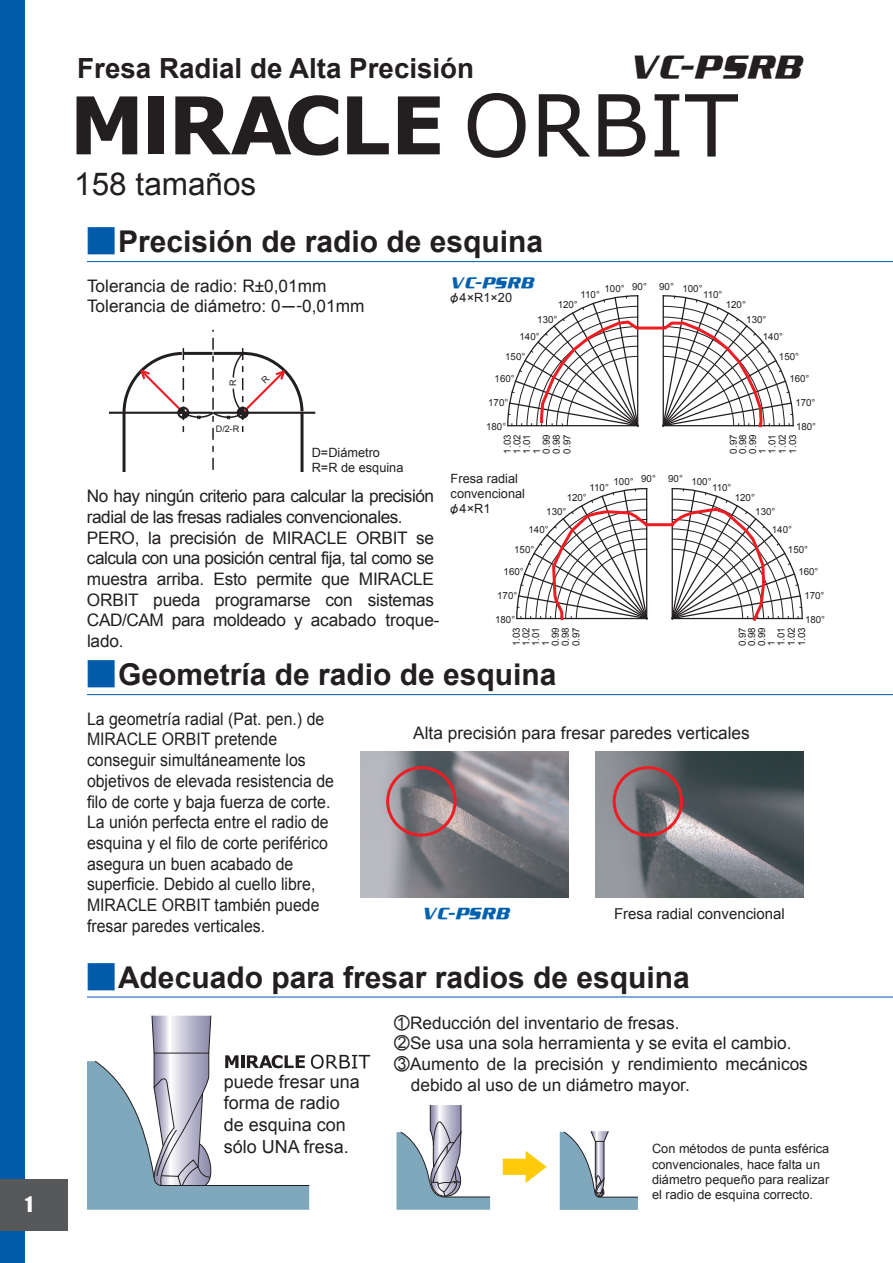
<style>
.page{position:relative;width:893px;height:1263px;background:#fff}
.page>*{position:absolute;margin:0;border:0;box-sizing:border-box;transform-origin:0 0}
.t1{font:36px "MMC English Logo";letter-spacing:-.06em;color:#231f20}
.t2{font:31.5px "Arial";color:#231f20}
.t3{font:700 30px "Arial";color:#231f20}
.t4{font:700 27.75px "Arial";color:#231f20}
.t5{font:19.65px "Impact";color:#fff}
.t6{font:18px/21.6px "Arial";color:#231f20}
.t7{font:18px "MMC English Logo";letter-spacing:-.04em;color:#0160ae}
.t8{font:17.25px/20.7px "Arial";color:#231f20;scale:.92 1}
.t9{font:17.25px/20.7px "Arial";letter-spacing:-.025em;color:#231f20}
.t10{font:17.25px/20.7px "Arial";color:#231f20}
.t11{font:17.25px "MMC English Logo";letter-spacing:-.04em;color:#0160ae}
.t12{font:15px "Arial";color:#231f20}
.t13{font:12.75px/15.3px "Arial";color:#231f20}
.t14{font:9.75px/9.9px "Arial";color:#231f20}
.t15{font:9px "Arial";color:#231f20}
.s1{font-family:"MAK";font-weight:400;color:#015aaa}
.s2{font-family:"MAR"}
</style>
<div class="page">
<div style="left:0;top:0;width:25px;height:1263px;background:#015aaa"></div>
<div style="left:0;top:1179px;width:68px;height:51px;background:#57585a"></div>
<img style="left:360px;top:751px;width:209px;height:147px">
<img style="left:595px;top:751px;width:209px;height:147px">
<hr style="left:87px;top:261px;width:806px;height:1px;background:#015aaa">
<svg style="left:77px;top:96px;width:60px;height:58px"></svg>
<div style="left:148px;top:96px;width:15px;height:58px;background:#231f20"></div>
<svg style="left:175px;top:95px;width:163px;height:61px"></svg>
<svg style="left:347px;top:96px;width:42px;height:58px"></svg>
<svg style="left:398px;top:96px;width:42px;height:58px"></svg>
<svg style="left:468px;top:93px;width:58px;height:65px"></svg>
<svg style="left:539px;top:94px;width:51px;height:63px"></svg>
<svg style="left:598px;top:94px;width:47px;height:63px"></svg>
<svg style="left:655px;top:94px;width:24px;height:63px"></svg>
<svg style="left:685px;top:94px;width:53px;height:63px"></svg>
<hr style="left:87px;top:694px;width:806px;height:1px;background:#015aaa">
<hr style="left:87px;top:997px;width:806px;height:1px;background:#015aaa">
<div style="left:386px;top:766px;width:71px;height:71px;border:3px solid #ee1d23;border-radius:50%"></div>
<div style="left:613px;top:766px;width:70px;height:71px;border:3px solid #ee1d23;border-radius:50%"></div>
<svg style="left:516px;top:487px;width:133px;height:134px"></svg>
<hr style="left:647px;top:523px;width:25px;height:3px;background:#ee1d23">
<svg style="left:668px;top:487px;width:135px;height:135px"></svg>
<svg style="left:507px;top:295px;width:287px;height:133px"></svg>
<hr style="left:124px;top:412px;width:191px;height:2px;background:#231f20">
<svg style="left:503px;top:1151px;width:44px;height:32px"></svg>
<svg style="left:396px;top:1105px;width:95px;height:105px"></svg>
<svg style="left:560px;top:1131px;width:78px;height:79px"></svg>
<svg style="left:87px;top:1015px;width:283px;height:195px"></svg>
<svg style="left:109px;top:330px;width:196px;height:142px"></svg>
<p class="t5" style="left:25px;top:1189px;width:9px">1</p>
<h3 class="t4" style="left:77px;top:50px;width:398px">Fresa Radial de Alta Precisión</h3>
<h2 class="t2" style="left:74px;top:164px;width:184px">158 tamaños</h2>
<h3 class="t3" style="left:87px;top:222px;width:458px"><span class="s1">y</span>Precisión de radio de esquina</h3>
<h1 class="t1" style="left:630px;top:50px;width:174px">VC-PSRB</h1>
<p class="t10" style="left:87px;top:275px;width:279px">Tolerancia de radio: R±0,01mm<br>Tolerancia de diámetro: 0─-0,01mm</p>
<p class="t15" style="left:227px;top:386px;width:8px;rotate:-90deg">R</p>
<p class="t15" style="left:216px;top:423px;width:25px">D/2-R</p>
<p class="t13" style="left:312px;top:445px;width:93px">D=Diámetro<br>R=R de esquina</p>
<p class="t9" style="left:87px;top:486px;width:354px">No hay ningún criterio para calcular la precisión radial de las fresas radiales convencionales.<br>PERO, la precisión de MIRACLE ORBIT se calcula con una posición central fija, tal como se muestra arriba. Esto permite que MIRACLE ORBIT pueda programarse con sistemas CAD/CAM para moldeado y acabado troque&shy;lado.</p>
<p class="t11" style="left:451px;top:274px;width:85px">VC-PSRB</p>
<p class="t13" style="left:451px;top:290px;width:63px"><span class="s2">&amp;</span>4×R1×20</p>
<p class="t14" style="left:604px;top:283px;width:44px">100° 90°</p>
<p class="t14" style="left:580px;top:290px;width:21px">110°</p>
<p class="t14" style="left:659px;top:283px;width:45px">90° 100°</p>
<p class="t14" style="left:703px;top:290px;width:21px">110°</p>
<p class="t14" style="left:558px;top:300px;width:22px">120°</p>
<p class="t14" style="left:726px;top:300px;width:22px">120°</p>
<p class="t14" style="left:520px;top:311px;width:39px;line-height:17.2px;text-indent:18px">130°<br>140°</p>
<p class="t14" style="left:505px;top:352px;width:22px">150°</p>
<p class="t14" style="left:495px;top:374px;width:22px">160°</p>
<p class="t14" style="left:488px;top:398px;width:22px">170°</p>
<p class="t14" style="left:486px;top:422px;width:22px">180°</p>
<p class="t14" style="left:503px;top:453px;width:20px;rotate:-90deg">1.03<br>1.02<br>1.01<br>1<br>0.99<br>0.98<br>0.97</p>
<p class="t14" style="left:728px;top:453px;width:20px;rotate:-90deg">0.97<br>0.98<br>0.99<br>1<br>1.01<br>1.02<br>1.03</p>
<p class="t14" style="left:763px;top:311px;width:22px;line-height:17.2px;text-indent:-17px">130°<br>140°</p>
<p class="t14" style="left:779px;top:352px;width:22px">150°</p>
<p class="t14" style="left:789px;top:374px;width:22px">160°</p>
<p class="t14" style="left:795px;top:398px;width:22px">170°</p>
<p class="t14" style="left:796px;top:422px;width:22px">180°</p>
<p class="t13" style="left:451px;top:471px;width:76px">Fresa radial convencional</p>
<p class="t14" style="left:613px;top:476px;width:44px">100° 90°</p>
<p class="t14" style="left:668px;top:476px;width:45px">90° 100°</p>
<p class="t14" style="left:589px;top:483px;width:21px">110°</p>
<p class="t14" style="left:712px;top:483px;width:21px">110°</p>
<p class="t14" style="left:567px;top:493px;width:22px">120°</p>
<p class="t14" style="left:735px;top:493px;width:22px">120°</p>
<p class="t13" style="left:451px;top:501px;width:41px"><span class="s2">&amp;</span>4×R1</p>
<p class="t14" style="left:529px;top:503px;width:39px;line-height:17.2px;text-indent:18px">130°<br>140°</p>
<p class="t14" style="left:514px;top:545px;width:22px">150°</p>
<p class="t14" style="left:504px;top:567px;width:22px">160°</p>
<p class="t14" style="left:497px;top:590px;width:22px">170°</p>
<p class="t14" style="left:495px;top:615px;width:22px">180°</p>
<p class="t14" style="left:512px;top:646px;width:20px;rotate:-90deg">1.03<br>1.02<br>1.01<br>1<br>0.99<br>0.98<br>0.97</p>
<p class="t14" style="left:737px;top:646px;width:20px;rotate:-90deg">0.97<br>0.98<br>0.99<br>1<br>1.01<br>1.02<br>1.03</p>
<p class="t14" style="left:772px;top:503px;width:22px;line-height:17.2px;text-indent:-17px">130°<br>140°</p>
<p class="t14" style="left:788px;top:545px;width:22px">150°</p>
<p class="t14" style="left:798px;top:567px;width:22px">160°</p>
<p class="t14" style="left:804px;top:590px;width:22px">170°</p>
<p class="t14" style="left:805px;top:615px;width:22px">180°</p>
<h3 class="t3" style="left:87px;top:655px;width:471px"><span class="s1">y</span>Geometría de radio de esquina</h3>
<p class="t8" style="left:87px;top:708px;width:270px">La geometría radial (Pat. pen.) de<br>MIRACLE ORBIT pretende conseguir simultáneamente los objetivos de elevada resistencia de filo de corte y baja fuerza de corte.<br>La unión perfecta entre el radio de esquina y el filo de corte periférico asegura un buen acabado de superficie. Debido al cuello libre,<br>MIRACLE ORBIT también puede fresar paredes verticales.</p>
<p class="t10" style="left:413px;top:722px;width:338px">Alta precisión para fresar paredes verticales</p>
<p class="t7" style="left:423px;top:905px;width:89px">VC-PSRB</p>
<p class="t12" style="left:614px;top:904px;width:172px">Fresa radial convencional</p>
<h3 class="t3" style="left:87px;top:957px;width:604px"><span class="s1">y</span>Adecuado para fresar radios de esquina</h3>
<p class="t6" style="left:224px;top:1071px;width:138px">puede fresar una forma de radio de esquina con sólo UNA fresa.</p>
<p class="t10" style="left:394px;top:1012px;width:287px"><span class="s2">Z</span>Reducción del inventario de fresas.</p>
<p class="t10" style="left:394px;top:1033px;width:399px"><span class="s2">X</span>Se usa una sola herramienta y se evita el cambio.</p>
<p class="t10" style="left:394px;top:1054px;width:416px"><span class="s2">C</span>Aumento de la precisión y rendimiento mecánicos</p>
<p class="t10" style="left:411px;top:1075px;width:281px">debido al uso de un diámetro mayor.</p>
<p class="t13" style="left:652px;top:1141px;width:179px">Con métodos de punta esférica convencionales, hace falta un diámetro pequeño para realizar el radio de esquina correcto.</p>
</div>
